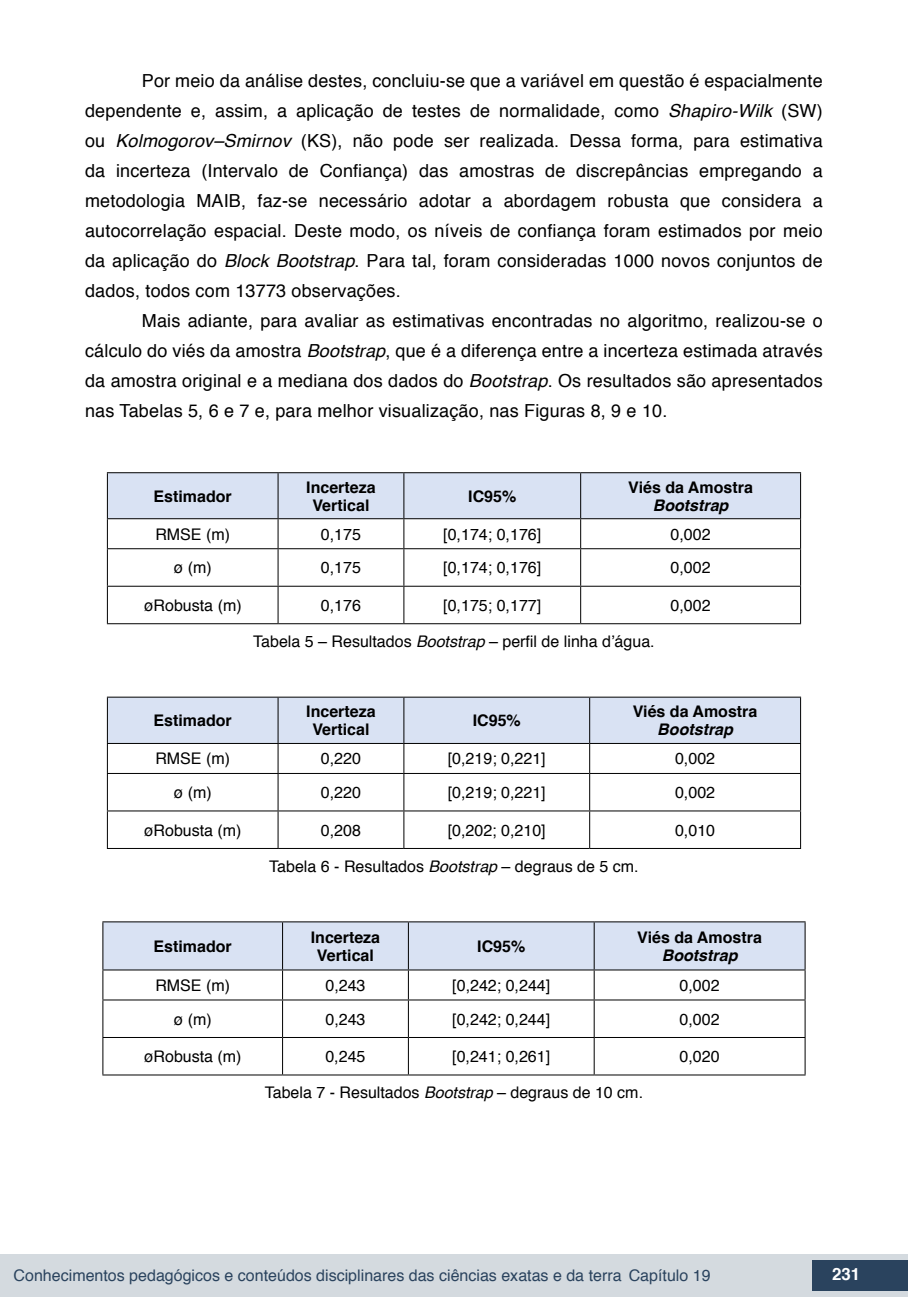
<style>
.page{position:relative;width:908px;height:1304px;background:#fff}
.page>*{position:absolute;margin:0;border:0;box-sizing:border-box;transform-origin:0 0}
.t1{font:18px/30px "Helvetica";letter-spacing:.01em;color:#000;text-align:justify}
.t2{font:700 16.8px "Helvetica";color:#fff}
.t3{font:16px "Helvetica";color:#000}
.t4{font:700 16px/18px "Helvetica";color:#000;text-align:center}
.t5{font:16px "Helvetica";color:#2a435e}
.t6{font:italic 700 16px "Helvetica";color:#000}
.s1{font-style:italic}
</style>
<div class="page">
<div style="left:0;top:1254px;width:906px;height:43px;background:#d4dadf"></div>
<div style="left:812px;top:1261px;width:95px;height:30px;background:#2a435e"></div>
<hr style="left:107px;top:472px;width:171px;height:1px;background:#000">
<hr style="left:278px;top:472px;width:125px;height:1px;background:#000">
<hr style="left:403px;top:472px;width:177px;height:1px;background:#000">
<hr style="left:580px;top:472px;width:220px;height:1px;background:#000">
<svg style="left:107px;top:473px;width:693px;height:75px"></svg>
<hr style="left:107px;top:548px;width:171px;height:1px;background:#000">
<hr style="left:107px;top:549px;width:1px;height:37px;background:#000">
<hr style="left:278px;top:548px;width:125px;height:1px;background:#000">
<hr style="left:277px;top:549px;width:1px;height:37px;background:#000">
<hr style="left:403px;top:548px;width:177px;height:1px;background:#000">
<hr style="left:403px;top:549px;width:1px;height:37px;background:#000">
<hr style="left:580px;top:548px;width:220px;height:1px;background:#000">
<hr style="left:580px;top:549px;width:1px;height:37px;background:#000">
<hr style="left:799px;top:549px;width:1px;height:37px;background:#000">
<hr style="left:107px;top:586px;width:171px;height:1px;background:#000">
<hr style="left:107px;top:587px;width:1px;height:36px;background:#000">
<hr style="left:278px;top:586px;width:125px;height:1px;background:#000">
<hr style="left:277px;top:587px;width:1px;height:36px;background:#000">
<hr style="left:403px;top:586px;width:177px;height:1px;background:#000">
<hr style="left:403px;top:587px;width:1px;height:36px;background:#000">
<hr style="left:580px;top:586px;width:220px;height:1px;background:#000">
<hr style="left:580px;top:587px;width:1px;height:36px;background:#000">
<hr style="left:799px;top:587px;width:1px;height:36px;background:#000">
<hr style="left:107px;top:623px;width:171px;height:1px;background:#000">
<hr style="left:278px;top:623px;width:125px;height:1px;background:#000">
<hr style="left:403px;top:623px;width:177px;height:1px;background:#000">
<hr style="left:580px;top:623px;width:220px;height:1px;background:#000">
<hr style="left:107px;top:774px;width:1px;height:36px;background:#000">
<hr style="left:107px;top:811px;width:1px;height:37px;background:#000">
<hr style="left:107px;top:773px;width:171px;height:1px;background:#000">
<hr style="left:278px;top:773px;width:125px;height:1px;background:#000">
<hr style="left:403px;top:773px;width:186px;height:1px;background:#000">
<hr style="left:589px;top:773px;width:211px;height:1px;background:#000">
<hr style="left:107px;top:810px;width:171px;height:1px;background:#000">
<hr style="left:278px;top:810px;width:125px;height:1px;background:#000">
<hr style="left:403px;top:810px;width:186px;height:1px;background:#000">
<hr style="left:589px;top:810px;width:211px;height:1px;background:#000">
<hr style="left:107px;top:848px;width:171px;height:1px;background:#000">
<hr style="left:278px;top:848px;width:125px;height:1px;background:#000">
<hr style="left:403px;top:848px;width:186px;height:1px;background:#000">
<hr style="left:589px;top:848px;width:211px;height:1px;background:#000">
<svg style="left:107px;top:697px;width:693px;height:76px"></svg>
<hr style="left:277px;top:774px;width:1px;height:36px;background:#000">
<hr style="left:403px;top:774px;width:1px;height:36px;background:#000">
<hr style="left:589px;top:774px;width:1px;height:36px;background:#000">
<hr style="left:799px;top:774px;width:1px;height:36px;background:#000">
<hr style="left:277px;top:811px;width:1px;height:37px;background:#000">
<hr style="left:403px;top:811px;width:1px;height:37px;background:#000">
<hr style="left:589px;top:811px;width:1px;height:37px;background:#000">
<hr style="left:799px;top:811px;width:1px;height:37px;background:#000">
<hr style="left:102px;top:921px;width:180px;height:1px;background:#000">
<hr style="left:282px;top:921px;width:126px;height:1px;background:#000">
<hr style="left:408px;top:921px;width:186px;height:1px;background:#000">
<hr style="left:594px;top:921px;width:211px;height:1px;background:#000">
<hr style="left:102px;top:1000px;width:1px;height:37px;background:#000">
<hr style="left:102px;top:1038px;width:1px;height:36px;background:#000">
<hr style="left:102px;top:999px;width:180px;height:1px;background:#000">
<hr style="left:282px;top:999px;width:126px;height:1px;background:#000">
<hr style="left:408px;top:999px;width:186px;height:1px;background:#000">
<hr style="left:594px;top:999px;width:211px;height:1px;background:#000">
<hr style="left:102px;top:1037px;width:180px;height:1px;background:#000">
<hr style="left:282px;top:1037px;width:126px;height:1px;background:#000">
<hr style="left:408px;top:1037px;width:186px;height:1px;background:#000">
<hr style="left:594px;top:1037px;width:211px;height:1px;background:#000">
<hr style="left:102px;top:1074px;width:180px;height:1px;background:#000">
<hr style="left:282px;top:1074px;width:126px;height:1px;background:#000">
<hr style="left:408px;top:1074px;width:186px;height:1px;background:#000">
<hr style="left:594px;top:1074px;width:211px;height:1px;background:#000">
<svg style="left:102px;top:922px;width:703px;height:77px"></svg>
<hr style="left:282px;top:1000px;width:1px;height:37px;background:#000">
<hr style="left:407px;top:1000px;width:1px;height:37px;background:#000">
<hr style="left:593px;top:1000px;width:1px;height:37px;background:#000">
<hr style="left:804px;top:1000px;width:1px;height:37px;background:#000">
<hr style="left:282px;top:1038px;width:1px;height:36px;background:#000">
<hr style="left:407px;top:1038px;width:1px;height:36px;background:#000">
<hr style="left:593px;top:1038px;width:1px;height:36px;background:#000">
<hr style="left:804px;top:1038px;width:1px;height:36px;background:#000">
<p class="t1" style="left:85px;top:66px;width:738px;text-indent:57px">Por meio da análise destes, concluiu-se que a variável em questão é espacialmente dependente e, assim, a aplicação de testes de normalidade, como <span class="s1">Shapiro-Wilk</span> (SW) ou <span class="s1">Kolmogorov–Smirnov</span> (KS), não pode ser realizada. Dessa forma, para estimativa da incerteza (Intervalo de Confiança) das amostras de discrepâncias empregando a metodologia MAIB, faz-se necessário adotar a abordagem robusta que considera a autocorrelação espacial. Deste modo, os níveis de confiança foram estimados por meio da aplicação do <span class="s1">Block Bootstrap</span>. Para tal, foram consideradas 1000 novos conjuntos de dados, todos com 13773 observações.</p>
<p class="t1" style="left:85px;top:306px;width:738px;text-indent:57px">Mais adiante, para avaliar as estimativas encontradas no algoritmo, realizou-se o cálculo do viés da amostra <span class="s1">Bootstrap</span>, que é a diferença entre a incerteza estimada através da amostra original e a mediana dos dados do <span class="s1">Bootstrap</span>. Os resultados são apresentados nas Tabelas 5, 6 e 7 e, para melhor visualização, nas Figuras 8, 9 e 10.</p>
<p class="t4" style="left:153px;top:487px;width:80px">Estimador</p>
<p class="t4" style="left:306px;top:478px;width:71px">Incerteza<br>Vertical</p>
<p class="t4" style="left:468px;top:487px;width:50px">IC95%</p>
<p class="t4" style="left:628px;top:478px;width:126px">Viés da Amostra</p>
<p class="t6" style="left:652px;top:492px;width:77px">Bootstrap</p>
<p class="t3" style="left:155px;top:522px;width:76px">RMSE (m)</p>
<p class="t3" style="left:321px;top:522px;width:42px">0,175</p>
<p class="t3" style="left:443px;top:522px;width:99px">[0,174; 0,176]</p>
<p class="t3" style="left:670px;top:522px;width:42px">0,002</p>
<p class="t3" style="left:173px;top:556px;width:40px">ø (m)</p>
<p class="t3" style="left:321px;top:556px;width:42px">0,175</p>
<p class="t3" style="left:443px;top:556px;width:99px">[0,174; 0,176]</p>
<p class="t3" style="left:670px;top:556px;width:42px">0,002</p>
<p class="t3" style="left:144px;top:593px;width:99px">øRobusta (m)</p>
<p class="t3" style="left:321px;top:593px;width:42px">0,176</p>
<p class="t3" style="left:443px;top:593px;width:99px">[0,175; 0,177]</p>
<p class="t3" style="left:670px;top:593px;width:42px">0,002</p>
<p class="t3" style="left:253px;top:629px;width:403px">Tabela 5 – Resultados <span class="s1">Bootstrap</span> – perfil de linha d’água.</p>
<p class="t4" style="left:153px;top:712px;width:80px">Estimador</p>
<p class="t4" style="left:306px;top:703px;width:71px">Incerteza<br>Vertical</p>
<p class="t4" style="left:472px;top:712px;width:50px">IC95%</p>
<p class="t4" style="left:632px;top:703px;width:126px">Viés da Amostra</p>
<p class="t6" style="left:657px;top:716px;width:77px">Bootstrap</p>
<p class="t3" style="left:155px;top:746px;width:76px">RMSE (m)</p>
<p class="t3" style="left:321px;top:746px;width:42px">0,220</p>
<p class="t3" style="left:447px;top:746px;width:99px">[0,219; 0,221]</p>
<p class="t3" style="left:674px;top:746px;width:42px">0,002</p>
<p class="t3" style="left:173px;top:780px;width:40px">ø (m)</p>
<p class="t3" style="left:321px;top:780px;width:42px">0,220</p>
<p class="t3" style="left:447px;top:780px;width:99px">[0,219; 0,221]</p>
<p class="t3" style="left:674px;top:780px;width:42px">0,002</p>
<p class="t3" style="left:144px;top:818px;width:99px">øRobusta (m)</p>
<p class="t3" style="left:321px;top:818px;width:42px">0,208</p>
<p class="t3" style="left:447px;top:818px;width:99px">[0,202; 0,210]</p>
<p class="t3" style="left:674px;top:818px;width:42px">0,010</p>
<p class="t3" style="left:269px;top:854px;width:371px">Tabela 6 - Resultados <span class="s1">Bootstrap</span> – degraus de 5 cm.</p>
<p class="t4" style="left:153px;top:937px;width:80px">Estimador</p>
<p class="t4" style="left:310px;top:928px;width:71px">Incerteza<br>Vertical</p>
<p class="t4" style="left:477px;top:937px;width:50px">IC95%</p>
<p class="t4" style="left:637px;top:928px;width:126px">Viés da Amostra</p>
<p class="t6" style="left:661px;top:942px;width:77px">Bootstrap</p>
<p class="t3" style="left:155px;top:973px;width:76px">RMSE (m)</p>
<p class="t3" style="left:325px;top:973px;width:42px">0,243</p>
<p class="t3" style="left:452px;top:973px;width:99px">[0,242; 0,244]</p>
<p class="t3" style="left:679px;top:973px;width:42px">0,002</p>
<p class="t3" style="left:173px;top:1007px;width:40px">ø (m)</p>
<p class="t3" style="left:325px;top:1007px;width:42px">0,243</p>
<p class="t3" style="left:452px;top:1007px;width:99px">[0,242; 0,244]</p>
<p class="t3" style="left:679px;top:1007px;width:42px">0,002</p>
<p class="t3" style="left:144px;top:1044px;width:99px">øRobusta (m)</p>
<p class="t3" style="left:325px;top:1044px;width:42px">0,245</p>
<p class="t3" style="left:452px;top:1044px;width:99px">[0,241; 0,261]</p>
<p class="t3" style="left:679px;top:1044px;width:42px">0,020</p>
<p class="t3" style="left:264px;top:1080px;width:379px">Tabela 7 - Resultados <span class="s1">Bootstrap</span> – degraus de 10 cm.</p>
<p class="t5" style="left:14px;top:1263px;width:698px">Conhecimentos pedagógicos e conteúdos disciplinares das ciências exatas e da terra Capítulo 19</p>
<p class="t2" style="left:831px;top:1261px;width:30px">231</p>
</div>
